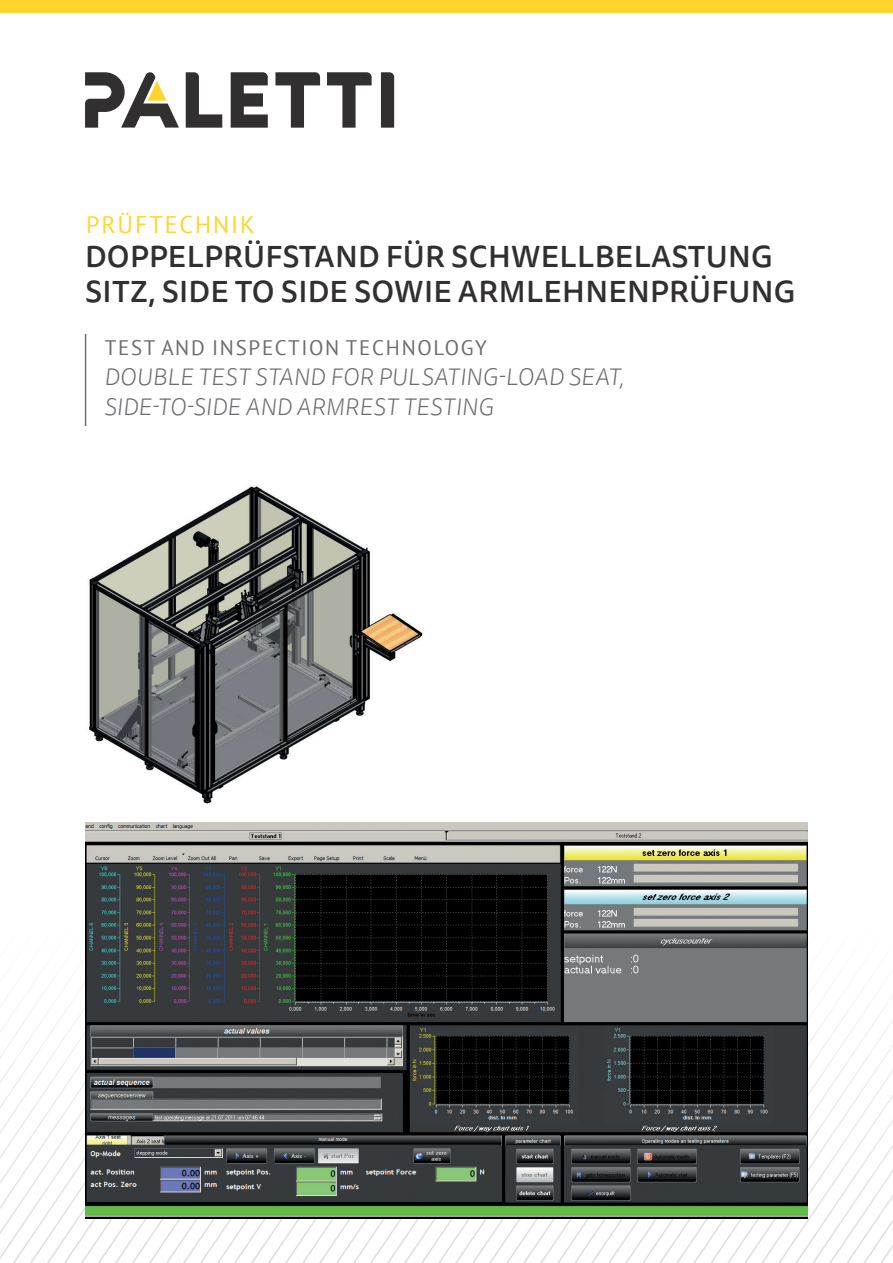
<style>
.page{position:relative;width:893px;height:1263px;background:#fff}
.page>*{position:absolute;margin:0;border:0;box-sizing:border-box;transform-origin:0 0}
.t1{font:500 30px/34.5px "Tisa Sans Pro";letter-spacing:.01em;color:#312f30}
.t2{font:italic 300 24px/30px "Tisa Sans Pro";letter-spacing:.01em;color:#6c6d70}
.t3{font:24px "PT Sans";letter-spacing:.08em;color:#ffd42c}
.t4{font:21px "PT Sans";letter-spacing:.08em;color:#6c6d70}
</style>
<div class="page">
<svg style="left:783px;top:1014px;width:110px;height:249px"></svg>
<svg style="left:119px;top:1218px;width:664px;height:45px"></svg>
<svg style="left:0;top:1015px;width:119px;height:248px"></svg>
<svg style="left:186px;top:72px;width:36px;height:56px"></svg>
<svg style="left:231px;top:72px;width:37px;height:56px"></svg>
<svg style="left:275px;top:72px;width:45px;height:56px"></svg>
<svg style="left:327px;top:72px;width:45px;height:56px"></svg>
<svg style="left:381px;top:72px;width:13px;height:56px"></svg>
<svg style="left:85px;top:72px;width:94px;height:56px"></svg>
<div style="left:0;top:0;width:893px;height:13px;background:#ffd42c"></div>
<hr style="left:85px;top:334px;width:1px;height:92px;background:#6c6d70">
<img style="left:85px;top:822px;width:723px;height:396px">
<img style="left:88px;top:485px;width:335px;height:319px">
<p class="t3" style="left:86px;top:209px;width:170px">PRÜFTECHNIK</p>
<p class="t1" style="left:85px;top:240px;width:712px">DOPPELPRÜFSTAND FÜR SCHWELLBELASTUNG<br>SITZ, SIDE TO SIDE SOWIE ARMLEHNENPRÜFUNG</p>
<p class="t4" style="left:105px;top:334px;width:384px">TEST AND INSPECTION TECHNOLOGY</p>
<p class="t2" style="left:104px;top:362px;width:521px">DOUBLE TEST STAND FOR PULSATING-LOAD SEAT,<br>SIDE-TO-SIDE AND ARMREST TESTING</p>
</div>
